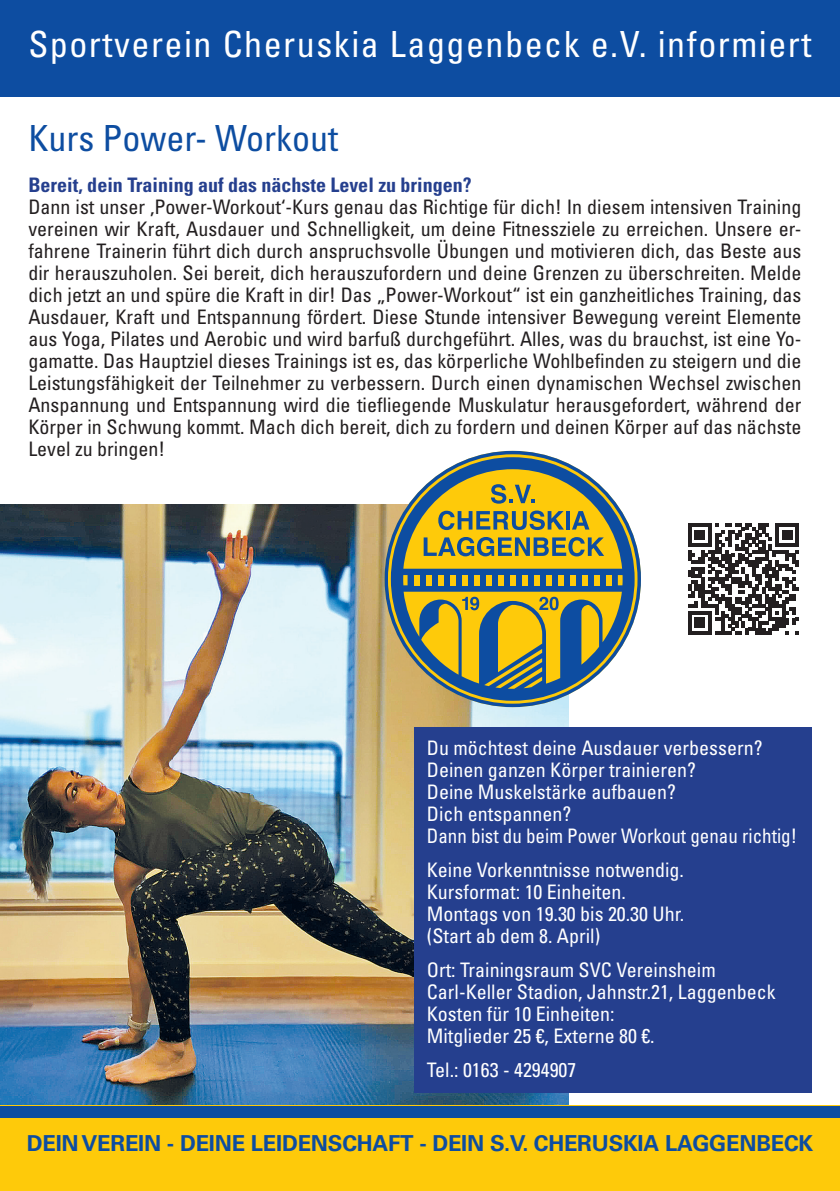
<style>
.page{position:relative;width:840px;height:1191px;background:#fff}
.page>*{position:absolute;margin:0;border:0;box-sizing:border-box;transform-origin:0 0}
.t1{font:condensed 36px "Univers";letter-spacing:.04em;color:#fff}
.t2{font:condensed 36px "Univers";color:#0d4da1}
.t3{font:700 22px "Univers CE";letter-spacing:-.01em;color:#0d4da1}
.t4{font:condensed 20px/22px "Univers";color:#231f20;text-align:justify}
.t5{font:condensed 20px/22px "Univers";color:#fff}
.t6{font:700 condensed 20px "Univers";color:#253f8e}
</style>
<div class="page">
<img style="left:0;top:505px;width:568px;height:601px">
<div style="left:0;top:0;width:839px;height:96px;background:#0d4da1"></div>
<svg style="left:384px;top:451px;width:256px;height:256px"></svg>
<div style="left:605px;top:575px;width:6px;height:10px;background:#feca0a"></div>
<div style="left:593px;top:575px;width:6px;height:10px;background:#feca0a"></div>
<div style="left:581px;top:575px;width:6px;height:10px;background:#feca0a"></div>
<div style="left:569px;top:575px;width:6px;height:10px;background:#feca0a"></div>
<div style="left:557px;top:575px;width:6px;height:10px;background:#feca0a"></div>
<div style="left:545px;top:575px;width:6px;height:10px;background:#feca0a"></div>
<div style="left:533px;top:575px;width:6px;height:10px;background:#feca0a"></div>
<div style="left:521px;top:575px;width:6px;height:10px;background:#feca0a"></div>
<div style="left:509px;top:575px;width:6px;height:10px;background:#feca0a"></div>
<div style="left:497px;top:575px;width:6px;height:10px;background:#feca0a"></div>
<div style="left:485px;top:575px;width:6px;height:10px;background:#feca0a"></div>
<div style="left:473px;top:575px;width:6px;height:10px;background:#feca0a"></div>
<div style="left:461px;top:575px;width:6px;height:10px;background:#feca0a"></div>
<div style="left:449px;top:575px;width:6px;height:10px;background:#feca0a"></div>
<div style="left:437px;top:575px;width:6px;height:10px;background:#feca0a"></div>
<div style="left:425px;top:575px;width:6px;height:10px;background:#feca0a"></div>
<div style="left:413px;top:575px;width:6px;height:10px;background:#feca0a"></div>
<svg style="left:617px;top:575px;width:5px;height:10px"></svg>
<svg style="left:403px;top:575px;width:4px;height:10px"></svg>
<svg style="left:403px;top:469px;width:218px;height:100px;background:#b6a847"></svg>
<svg style="left:403px;top:591px;width:218px;height:98px;background:#9c9852"></svg>
<div style="left:414px;top:727px;width:397px;height:365px;background:#253f8e"></div>
<svg style="left:688px;top:523px;width:110px;height:111px"></svg>
<div style="left:0;top:1106px;width:839px;height:85px;background:#feca0a"></div>
<div style="left:0;top:1106px;width:839px;height:11px;background:#0d4da1"></div>
<h1 class="t1" style="left:28px;top:21px;width:784px">Sportverein Cheruskia Laggenbeck e.V. informiert</h1>
<h1 class="t2" style="left:28px;top:115px;width:311px">Kurs Power- Workout</h1>
<p class="t6" style="left:28px;top:172px;width:444px">Bereit, dein Training auf das nächste Level zu bringen?</p>
<p class="t4" style="left:28px;top:195px;width:774px">Dann ist unser ‚Power-Workout‘-Kurs genau das Richtige für dich! In diesem intensiven Training vereinen wir Kraft, Ausdauer und Schnelligkeit, um deine Fitnessziele zu erreichen. Unsere er&shy;fahrene Trainerin führt dich durch anspruchsvolle Übungen und motivieren dich, das Beste aus dir herauszuholen. Sei bereit, dich herauszufordern und deine Grenzen zu überschreiten. Melde dich jetzt an und spüre die Kraft in dir! Das „Power-Workout“ ist ein ganzheitliches Training, das Ausdauer, Kraft und Entspannung fördert. Diese Stunde intensiver Bewegung vereint Elemente aus Yoga, Pilates und Aerobic und wird barfuß durchgeführt. Alles, was du brauchst, ist eine Yo&shy;gamatte. Das Hauptziel dieses Trainings ist es, das körperliche Wohlbefinden zu steigern und die Leistungsfähigkeit der Teilnehmer zu verbessern. Durch einen dynamischen Wechsel zwischen Anspannung und Entspannung wird die tiefliegende Muskulatur herausgefordert, während der Körper in Schwung kommt. Mach dich bereit, dich zu fordern und deinen Körper auf das nächste Level zu bringen!</p>
<p class="t5" style="left:426px;top:736px;width:371px">Du möchtest deine Ausdauer verbessern?<br>Deinen ganzen Körper trainieren?<br>Deine Muskelstärke aufbauen?<br>Dich entspannen?<br>Dann bist du beim Power Workout genau richtig!</p>
<p class="t5" style="left:426px;top:858px;width:259px">Keine Vorkenntnisse notwendig.<br>Kursformat: 10 Einheiten.<br>Montags von 19.30 bis 20.30 Uhr. (Start ab dem 8. April)</p>
<p class="t5" style="left:426px;top:958px;width:350px">Ort: Trainingsraum SVC Vereinsheim Carl-Keller Stadion, Jahnstr.21, Laggenbeck Kosten für 10 Einheiten:<br>Mitglieder 25 €, Externe 80 €.</p>
<p class="t5" style="left:426px;top:1058px;width:151px">Tel.: 0163 - 4294907</p>
<p class="t3" style="left:27px;top:1130px;width:787px">DEIN VEREIN - DEINE LEIDENSCHAFT - DEIN S.V. CHERUSKIA LAGGENBECK</p>
</div>
